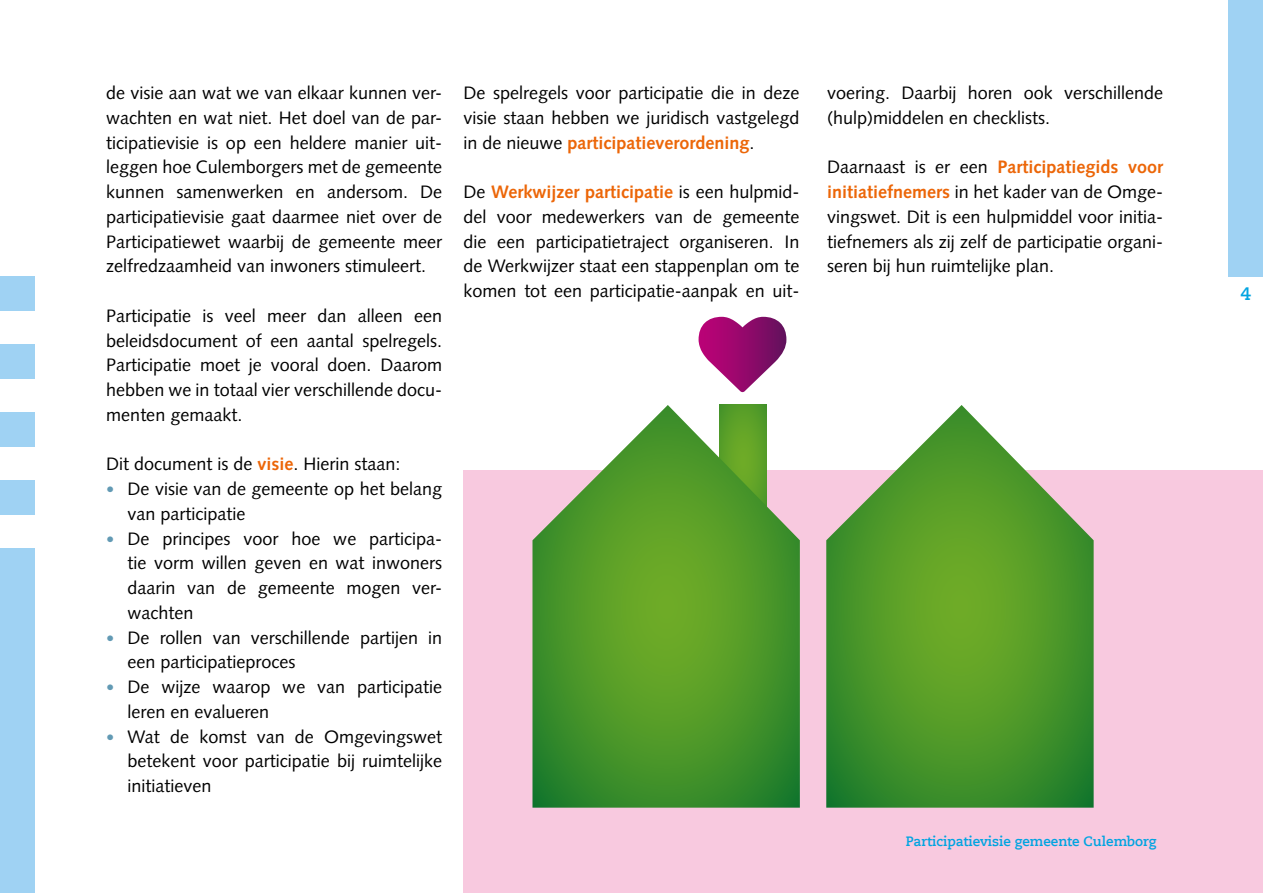
<style>
.page{position:relative;width:1263px;height:893px;background:#fff}
.page>*{position:absolute;margin:0;border:0;box-sizing:border-box;transform-origin:0 0}
.t1{font:18px/24.8px "Syntax LT Std";color:#000;text-align:justify}
.t2{font:700 18px "Caecilia LT Pro 75";color:#00a4e1}
.t3{font:700 13.5px "Caecilia LT Pro 75";color:#00a4e1}
.s1{font-weight:700;color:#ec6608}
.s2{font-size:16.5px;color:#629ab4}
</style>
<div class="page">
<div style="left:463px;top:470px;width:800px;height:423px;background:#f8c9df"></div>
<svg style="left:532px;top:405px;width:268px;height:403px;background:#64a344"></svg>
<svg style="left:826px;top:405px;width:268px;height:403px"></svg>
<svg style="left:698px;top:317px;width:88px;height:75px"></svg>
<div style="left:1229px;top:0;width:34px;height:276px;background:#9fd2f3"></div>
<div style="left:0;top:276px;width:34px;height:34px;background:#9fd2f3"></div>
<div style="left:0;top:344px;width:34px;height:34px;background:#9fd2f3"></div>
<div style="left:0;top:412px;width:34px;height:34px;background:#9fd2f3"></div>
<div style="left:0;top:480px;width:34px;height:34px;background:#9fd2f3"></div>
<div style="left:0;top:549px;width:34px;height:344px;background:#9fd2f3"></div>
<p class="t1" style="left:106px;top:80px;width:337px">de visie aan wat we van elkaar kunnen ver&shy;wachten en wat niet. Het doel van de par&shy;ticipatievisie is op een heldere manier uit&shy;leggen hoe Culemborgers met de gemeente kunnen samenwerken en andersom. De participatievisie gaat daarmee niet over de Participatiewet waarbij de gemeente meer zelfredzaamheid van inwoners stimuleert.</p>
<p class="t1" style="left:106px;top:303px;width:337px">Participatie is veel meer dan alleen een beleidsdocument of een aantal spelregels.<br>Participatie moet je vooral doen. Daarom hebben we in totaal vier verschillende docu&shy;menten gemaakt.</p>
<p class="t1" style="left:106px;top:452px;width:296px">Dit document is de <span class="s1">visie</span>. Hierin staan:</p>
<p class="t1" style="left:128px;top:476px;width:316px;text-indent:-21px"><span class="s2">•</span> De visie van de gemeente op het belang van participatie</p>
<p class="t1" style="left:128px;top:526px;width:316px;text-indent:-21px"><span class="s2">•</span> De principes voor hoe we participa&shy;tie vorm willen geven en wat inwoners daarin van de gemeente mogen ver&shy;wachten</p>
<p class="t1" style="left:128px;top:625px;width:316px;text-indent:-21px"><span class="s2">•</span> De rollen van verschillende partijen in een participatieproces</p>
<p class="t1" style="left:128px;top:674px;width:316px;text-indent:-21px"><span class="s2">•</span> De wijze waarop we van participatie leren en evalueren</p>
<p class="t1" style="left:128px;top:724px;width:316px;text-indent:-21px"><span class="s2">•</span> Wat de komst van de Omgevingswet betekent voor participatie bij ruimtelijke initiatieven</p>
<p class="t1" style="left:463px;top:80px;width:337px">De spelregels voor participatie die in deze visie staan hebben we juridisch vastgelegd in de nieuwe <span class="s1">participatieverordening</span>.</p>
<p class="t1" style="left:463px;top:179px;width:337px">De <span class="s1">Werkwijzer participatie</span> is een hulpmid&shy;del voor medewerkers van de gemeente die een participatietraject organiseren. In de Werkwijzer staat een stappenplan om te komen tot een participatie-aanpak en uit-</p>
<p class="t1" style="left:827px;top:80px;width:337px">voering. Daarbij horen ook verschillende (hulp)middelen en checklists.</p>
<p class="t1" style="left:827px;top:155px;width:337px">Daarnaast is er een <span class="s1">Participatiegids voor initiatiefnemers</span> in het kader van de Omge&shy;vingswet. Dit is een hulpmiddel voor initia&shy;tiefnemers als zij zelf de participatie organi&shy;seren bij hun ruimtelijke plan.</p>
<p class="t3" style="left:906px;top:832px;width:252px">Participatievisie gemeente Culemborg</p>
<p class="t2" style="left:1240px;top:282px;width:12px">4</p>
</div>
